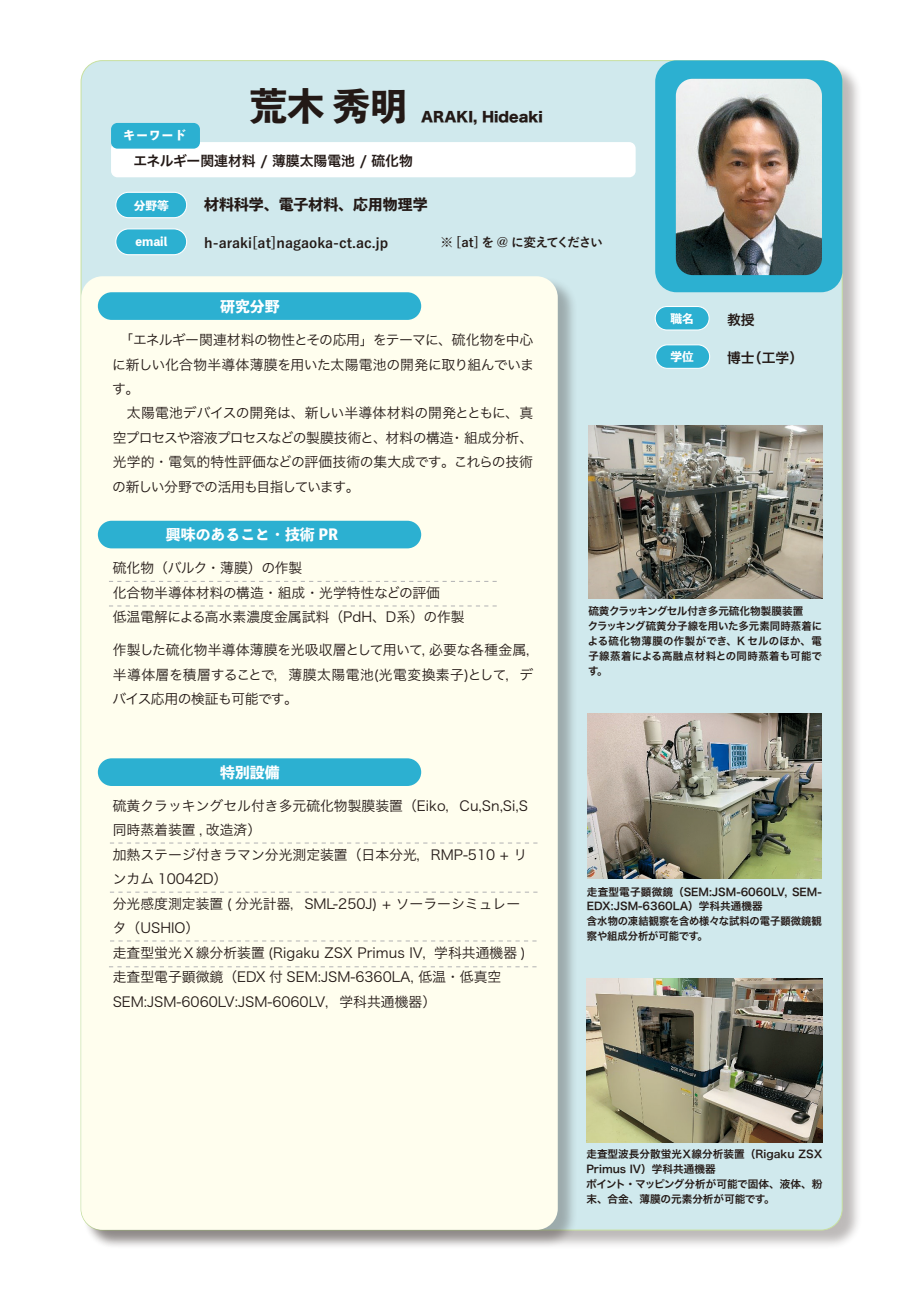
<style>
.page{position:relative;width:919px;height:1289px;background:#fff}
.page>*{position:absolute;margin:0;border:0;box-sizing:border-box;transform-origin:0 0}
.t1{font:800 37.2px "Toppan Bunkyu Midashi Gothic Std N";color:#231916}
.t2{font:800 14.85px "Toppan Bunkyu Midashi Gothic Std N";color:#fff}
.t3{font:800 14.85px "Toppan Bunkyu Midashi Gothic Std N";color:#231916}
.t4{font:13.8px/24.5px "Hira Kaku Pro W3";color:#231916}
.t5{font:700 13.8px "Yu Go";color:#231916}
.t6{font:13.8px "Hira Kaku Pro W6";color:#231916}
.t7{font:13.8px "Hira Kaku Std W8";color:#231916}
.t8{font:13.8px "Hira Kaku Pro N W6";color:#231916}
.t9{font:700 12.75px "Yu Go";letter-spacing:-.1em;color:#231916}
.t10{font:800 12.75px "Toppan Bunkyu Midashi Gothic Std N";color:#fff}
.t11{font:800 11.7px "Toppan Bunkyu Midashi Gothic Std N";color:#fff}
.t12{font:10.65px/14.9px "Hira Kaku Pro N W6";color:#231916}
.t13{font:10.65px "Hira Kaku Pro N W6";letter-spacing:-.025em;color:#231916}
</style>
<div class="page">
<div style="left:83px;top:61px;width:779px;height:1188px;background:#231916;opacity:.3"></div>
<div style="left:81px;top:61px;width:761px;height:1168px;background:#d0e9ed;border-radius:21px"></div>
<div style="left:111px;top:142px;width:524px;height:35px;background:#fff;border-radius:6px"></div>
<div style="left:111px;top:123px;width:89px;height:26px;background:#2cb0d1;border-radius:6px"></div>
<div style="left:116px;top:192px;width:71px;height:26px;background:#2cb0d1;border-radius:13px"></div>
<div style="left:115px;top:192px;width:72px;height:26px;border:1px solid #fff;border-radius:13px"></div>
<div style="left:655px;top:306px;width:54px;height:24px;background:#2cb0d1;border-radius:12px"></div>
<div style="left:654px;top:306px;width:55px;height:24px;border:1px solid #fff;border-radius:12px"></div>
<div style="left:655px;top:345px;width:54px;height:23px;background:#2cb0d1;border-radius:12px"></div>
<div style="left:655px;top:344px;width:55px;height:25px;border:1px solid #fff;border-radius:12px"></div>
<div style="left:83px;top:277px;width:495px;height:972px;background:#231916;opacity:.3"></div>
<div style="left:81px;top:276px;width:476px;height:953px;background:#fffeee;border-radius:21px"></div>
<div style="left:98px;top:292px;width:323px;height:28px;background:#2cb0d1;border-radius:14px"></div>
<div style="left:116px;top:229px;width:71px;height:26px;background:#2cb0d1;border-radius:13px"></div>
<div style="left:115px;top:228px;width:72px;height:27px;border:1px solid #fff;border-radius:13px"></div>
<img style="left:655px;top:60px;width:187px;height:232px">
<img style="left:588px;top:426px;width:234px;height:172px">
<img style="left:587px;top:713px;width:234px;height:165px">
<img style="left:586px;top:978px;width:236px;height:164px">
<div style="left:98px;top:520px;width:323px;height:28px;background:#2cb0d1;border-radius:14px"></div>
<svg style="left:109px;top:581px;width:387px;height:1px"></svg>
<svg style="left:109px;top:605px;width:387px;height:1px"></svg>
<div style="left:98px;top:758px;width:323px;height:28px;background:#2cb0d1;border-radius:14px"></div>
<svg style="left:110px;top:842px;width:427px;height:1px"></svg>
<svg style="left:110px;top:940px;width:426px;height:1px"></svg>
<svg style="left:110px;top:891px;width:427px;height:1px"></svg>
<svg style="left:109px;top:966px;width:427px;height:1px"></svg>
<p class="t10" style="left:123px;top:125px;width:65px">キーワード</p>
<p class="t1" style="left:250px;top:77px;width:159px">荒木 秀明</p>
<p class="t7" style="left:421px;top:109px;width:123px">ARAKI, Hideaki</p>
<p class="t6" style="left:133px;top:148px;width:281px">エネルギー関連材料 / 薄膜太陽電池 / 硫化物</p>
<p class="t3" style="left:204px;top:193px;width:225px">材料科学、電子材料、応用物理学</p>
<p class="t11" style="left:134px;top:196px;width:37px">分野等</p>
<p class="t11" style="left:135px;top:233px;width:33px">email</p>
<p class="t5" style="left:204px;top:235px;width:185px">h-araki[at]nagaoka-ct.ac.jp</p>
<p class="t9" style="left:440px;top:235px;width:164px">※ [at] を @ に変えてください</p>
<p class="t2" style="left:220px;top:294px;width:61px">研究分野</p>
<p class="t4" style="left:112px;top:327px;width:423px;text-align:justify">　「エネルギー関連材料の物性とその応用」をテーマに、硫化物を中心に新しい化合物半導体薄膜を用いた太陽電池の開発に取り組んでいます。</p>
<p class="t4" style="left:112px;top:400px;width:422px;text-align:justify">　太陽電池デバイスの開発は、新しい半導体材料の開発とともに、真空プロセスや溶液プロセスなどの製膜技術と、材料の構造・組成分析、光学的・電気的特性評価などの評価技術の集大成です。これらの技術の新しい分野での活用も目指しています。</p>
<p class="t11" style="left:670px;top:309px;width:25px">職名</p>
<p class="t11" style="left:670px;top:347px;width:25px">学位</p>
<p class="t8" style="left:727px;top:345px;width:78px">博士（工学）</p>
<p class="t8" style="left:727px;top:307px;width:29px">教授</p>
<p class="t2" style="left:166px;top:523px;width:174px">興味のあること・技術 PR</p>
<p class="t4" style="left:113px;top:555px;width:191px">硫化物（バルク・薄膜）の作製</p>
<p class="t4" style="left:113px;top:579px;width:329px">化合物半導体材料の構造・組成・光学特性などの評価</p>
<p class="t4" style="left:113px;top:604px;width:353px">低温電解による高水素濃度金属試料（PdH、D系）の作製</p>
<p class="t4" style="left:112px;top:637px;width:429px">作製した硫化物半導体薄膜を光吸収層として用いて，必要な各種金属，半導体層を積層することで，薄膜太陽電池(光電変換素子)として，デバイス応用の検証も可能です。</p>
<p class="t2" style="left:220px;top:760px;width:61px">特別設備</p>
<p class="t4" style="left:113px;top:792px;width:417px">硫黄クラッキングセル付き多元硫化物製膜装置（Eiko，Cu,Sn,Si,S同時蒸着装置 , 改造済）</p>
<p class="t4" style="left:113px;top:841px;width:416px">加熱ステージ付きラマン分光測定装置（日本分光，RMP-510 + リンカム 10042D）</p>
<p class="t4" style="left:113px;top:890px;width:409px">分光感度測定装置 ( 分光計器，SML-250J) + ソーラーシミュレータ（USHIO）</p>
<p class="t4" style="left:113px;top:939px;width:414px">走査型蛍光Ｘ線分析装置 (Rigaku ZSX Primus IV，学科共通機器 )</p>
<p class="t4" style="left:113px;top:963px;width:390px">走査型電子顕微鏡（EDX 付 SEM:JSM-6360LA, 低温･低真空<br>SEM:JSM-6060LV:JSM-6060LV，学科共通機器）</p>
<p class="t13" style="left:588px;top:601px;width:216px">硫黄クラッキングセル付き多元硫化物製膜装置</p>
<p class="t12" style="left:587px;top:618px;width:236px;text-align:justify">クラッキング硫黄分子線を用いた多元素同時蒸着による硫化物薄膜の作製ができ、K セルのほか、電子線蒸着による高融点材料との同時蒸着も可能です。</p>
<p class="t12" style="left:587px;top:883px;width:236px">走査型電子顕微鏡（SEM:JSM-6060LV, SEM-<br>EDX:JSM-6360LA）学科共通機器</p>
<p class="t12" style="left:587px;top:913px;width:236px">含水物の凍結観察を含め様々な試料の電子顕微鏡観察や組成分析が可能です。</p>
<p class="t12" style="left:586px;top:1146px;width:237px">走査型波長分散蛍光Ｘ線分析装置（Rigaku ZSX<br>Primus IV）学科共通機器</p>
<p class="t12" style="left:586px;top:1175px;width:238px">ポイント・マッピング分析が可能で固体、液体、粉末、合金、薄膜の元素分析が可能です。</p>
</div>
